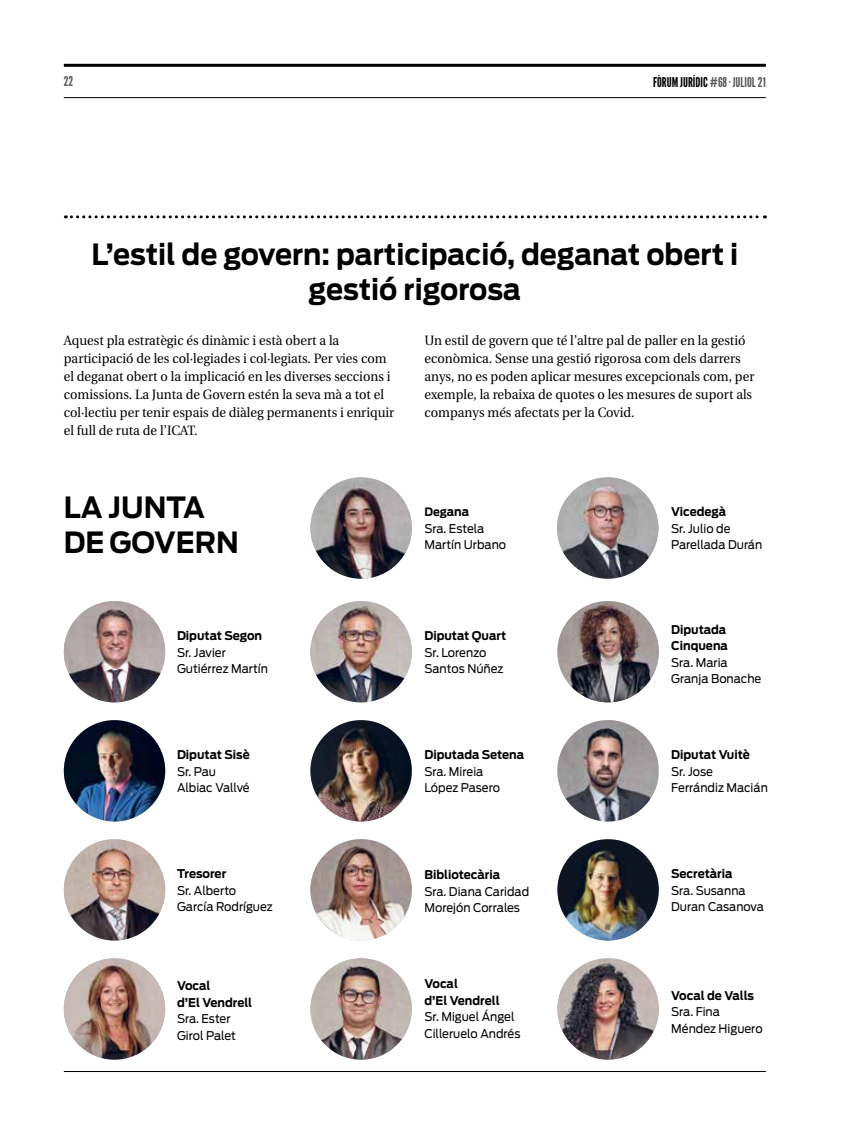
<style>
.page{position:relative;width:851px;height:1127px;background:#fff}
.page>*{position:absolute;margin:0;border:0;box-sizing:border-box;transform-origin:0 0}
.t1{font:700 29.1px/34.8px "Antenna";color:#000;text-align:center;scale:.95 1}
.t2{font:13.5px/18px "Utopia";color:#000;scale:.95 1}
.t3{font:13.5px "League Gothic";color:#000}
.t4{font:13.5px "League Gothic";color:#58595b}
.t5{font:12px/16.5px "Antenna";color:#000;scale:.95 1}
.t6{font:700 12px/16.5px "Antenna";color:#000;scale:.95 1}
.t7{font:700 11.55px "Antenna";color:#000;scale:.95 1}
.s1{color:#58595b}
.s2{font-size:12px}
</style>
<div class="page">
<hr style="left:64px;top:64px;width:701px;height:3px;background:#000">
<hr style="left:64px;top:97px;width:701px;height:1px;background:#000">
<hr style="left:64px;top:1071px;width:701px;height:1px;background:#000">
<svg style="left:65px;top:215px;width:700px;height:3px"></svg>
<img style="left:64px;top:601px;width:101px;height:101px;border-radius:51px">
<img style="left:557px;top:601px;width:101px;height:101px;border-radius:51px">
<img style="left:310px;top:601px;width:102px;height:101px;border-radius:51px">
<img style="left:64px;top:720px;width:101px;height:101px;border-radius:51px">
<img style="left:557px;top:720px;width:101px;height:101px">
<img style="left:310px;top:720px;width:102px;height:101px;border-radius:51px">
<img style="left:64px;top:839px;width:101px;height:101px;border-radius:51px">
<img style="left:557px;top:839px;width:101px;height:101px;border-radius:51px">
<img style="left:310px;top:839px;width:102px;height:101px;border-radius:51px">
<img style="left:64px;top:958px;width:101px;height:101px;border-radius:51px">
<img style="left:557px;top:958px;width:101px;height:101px;border-radius:51px">
<img style="left:310px;top:958px;width:102px;height:101px;border-radius:51px">
<img style="left:310px;top:477px;width:102px;height:102px;border-radius:51px">
<img style="left:557px;top:477px;width:101px;height:102px;border-radius:51px">
<p class="t4" style="left:64px;top:74px;width:11px">22</p>
<p class="t3" style="left:653px;top:74px;width:114px">FÒRUM JURÍDIC <span class="s1">#68 · JULIOL 21</span></p>
<h1 class="t1" style="left:91px;top:237px;width:682px">L’estil de govern: participació, deganat obert i gestió rigorosa</h1>
<p class="t2" style="left:64px;top:332px;width:349px">Aquest pla estratègic és dinàmic i està obert a la participació de les col·legiades i col·legiats. Per vies com el deganat obert o la implicació en les diverses seccions i comissions. La Junta de Govern estén la seva mà a tot el col·lectiu per tenir espais de diàleg permanents i enriquir el full de ruta de l’ICAT.</p>
<p class="t2" style="left:424px;top:332px;width:349px">Un estil de govern que té l’altre pal de paller en la gestió econòmica. Sense una gestió rigorosa com dels darrers anys, no es poden aplicar mesures excepcionals com, per exemple, la rebaixa de quotes o les mesures de suport als companys més afectats per la Covid.</p>
<h1 class="t1" style="left:64px;top:490px;width:186px;text-align:left">LA JUNTA<br>DE GOVERN</h1>
<p class="t7" style="left:424px;top:505px;width:49px">Deg<span class="s2">ana</span></p>
<p class="t5" style="left:424px;top:520px;width:88px">Sra. Estela<br>Martín Urbano</p>
<p class="t6" style="left:177px;top:627px;width:91px">Diputat Segon</p>
<p class="t5" style="left:177px;top:644px;width:97px">Sr. Javier<br>Gutiérrez Martín</p>
<p class="t6" style="left:177px;top:746px;width:78px">Diputat Sisè</p>
<p class="t5" style="left:177px;top:763px;width:78px">Sr. Pau<br>Albiac Vallvé</p>
<p class="t6" style="left:177px;top:865px;width:53px">Tresorer</p>
<p class="t5" style="left:177px;top:882px;width:102px">Sr. Alberto<br>García Rodríguez</p>
<p class="t6" style="left:177px;top:978px;width:81px">Vocal<br>d’El Vendrell</p>
<p class="t5" style="left:177px;top:1011px;width:63px">Sra. Ester<br>Girol Palet</p>
<p class="t6" style="left:424px;top:627px;width:88px">Diputat Quart</p>
<p class="t5" style="left:424px;top:644px;width:85px">Sr. Lorenzo<br>Santos Núñez</p>
<p class="t6" style="left:424px;top:746px;width:106px">Diputada Setena</p>
<p class="t5" style="left:424px;top:763px;width:81px">Sra. Mireia<br>López Pasero</p>
<p class="t6" style="left:424px;top:867px;width:81px">Bibliotecària</p>
<p class="t5" style="left:424px;top:883px;width:112px">Sra. Diana Caridad<br>Morejón Corrales</p>
<p class="t6" style="left:424px;top:975px;width:81px">Vocal<br>d’El Vendrell</p>
<p class="t5" style="left:424px;top:1008px;width:103px">Sr. Miguel Ángel<br>Cilleruelo Andrés</p>
<p class="t6" style="left:671px;top:504px;width:59px">Vicedegà</p>
<p class="t5" style="left:671px;top:520px;width:97px">Sr. Julio de<br>Parellada Durán</p>
<p class="t6" style="left:671px;top:621px;width:61px">Diputada<br>Cinquena</p>
<p class="t5" style="left:671px;top:654px;width:96px">Sra. Maria<br>Granja Bonache</p>
<p class="t6" style="left:671px;top:746px;width:84px">Diputat Vuitè</p>
<p class="t5" style="left:671px;top:763px;width:103px">Sr. Jose<br>Ferrándiz Macián</p>
<p class="t6" style="left:671px;top:865px;width:66px">Secretària</p>
<p class="t5" style="left:671px;top:882px;width:99px">Sra. Susanna<br>Duran Casanova</p>
<p class="t6" style="left:671px;top:987px;width:89px">Vocal de Valls</p>
<p class="t5" style="left:671px;top:1003px;width:98px">Sra. Fina<br>Méndez Higuero</p>
</div>
